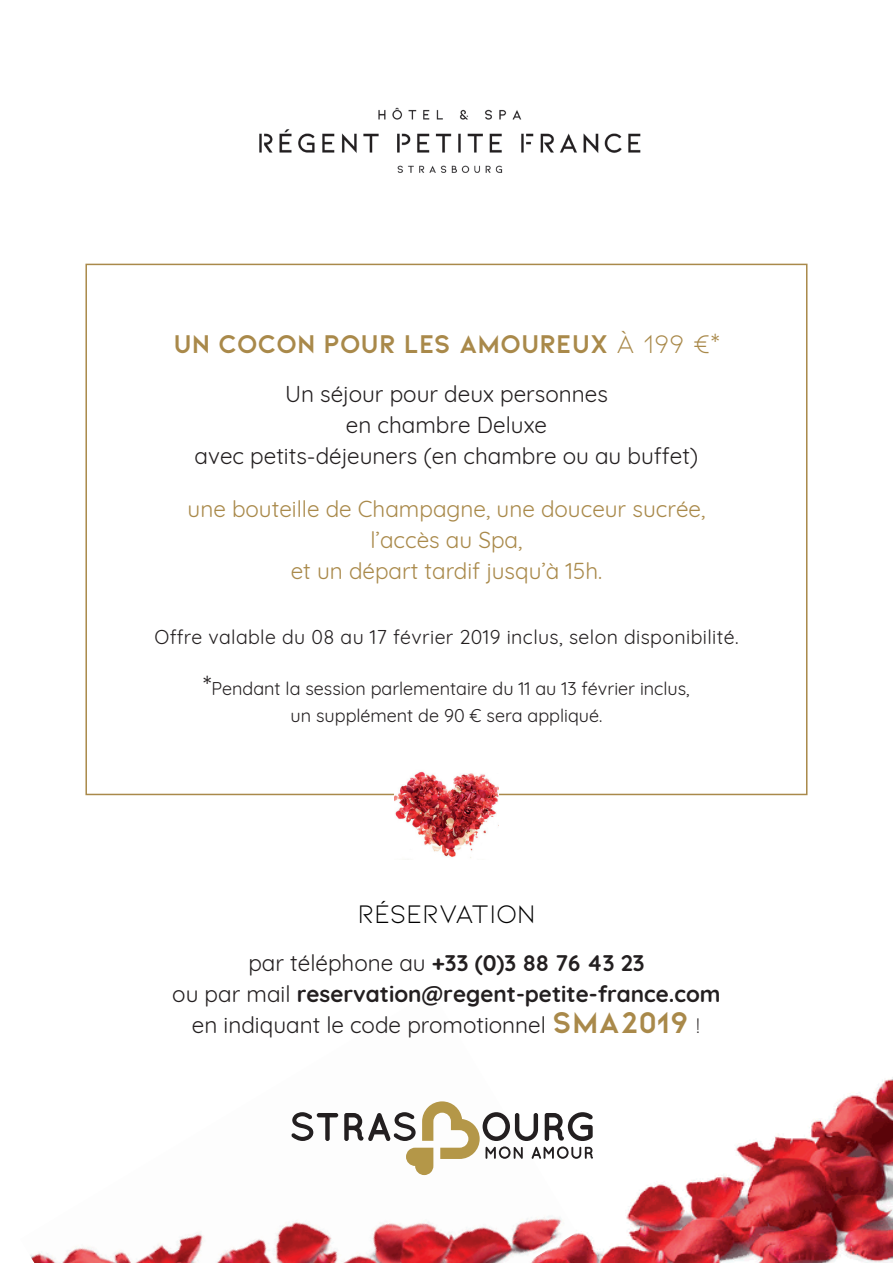
<style>
.page{position:relative;width:893px;height:1263px;background:#fff}
.page>*{position:absolute;margin:0;border:0;box-sizing:border-box;transform-origin:0 0}
.t1{font:700 27px "Kiona";color:#a9894a}
.t2{font:27px "Kiona";color:#000}
.t3{font:22.5px/31.2px "Quicksand";color:#231f20;text-align:center}
.t4{font:22.5px/31.2px "Quicksand";color:#a9894a;text-align:center}
.t5{font:19.5px "Quicksand";letter-spacing:.02em;color:#231f20}
.t6{font:18px/27px "Quicksand";color:#231f20;text-align:center}
.s1{font-weight:400}
.s2{font-family:"Quicksand";font-weight:400}
.s3{font-size:27px}
.s4{font-weight:700}
.s5{font-family:"Kiona";font-weight:700;font-size:31.5px;color:#a9894a}
.s6{font-family:"Kiona"}
</style>
<div class="page">
<img style="left:577px;top:1077px;width:316px;height:186px">
<img style="left:209px;top:107px;width:475px;height:157px">
<img style="left:30px;top:1175px;width:547px;height:88px">
<svg style="left:291px;top:1101px;width:302px;height:74px"></svg>
<img style="left:394px;top:771px;width:105px;height:87px">
<p class="t1" style="left:173px;top:328px;width:548px">UN COCON POUR LES AMOUREUX <span class="s1">À 199 €</span><span class="s2">*</span></p>
<p class="t3" style="left:195px;top:376px;width:505px">Un séjour pour deux personnes<br>en chambre Deluxe<br>avec petits-déjeuners (en chambre ou au buffet)</p>
<p class="t4" style="left:188px;top:491px;width:519px">une bouteille de Champagne, une douceur sucrée, l’accès au Spa,<br>et un départ tardif jusqu’à 15h.</p>
<p class="t5" style="left:154px;top:622px;width:586px">Offre valable du 08 au 17 février 2019 inclus, selon disponibilité.</p>
<p class="t6" style="left:203px;top:674px;width:488px"><span class="s3">*</span>Pendant la session parlementaire du 11 au 13 février inclus, un supplément de 90 € sera appliqué.</p>
<p class="t2" style="left:358px;top:898px;width:179px">RÉSERVATION</p>
<p class="t3" style="left:172px;top:945px;width:550px">par téléphone au <span class="s4">+33 (0)3 88 76 43 23<br></span>ou par mail <span class="s4">reservation@regent-petite-france.com </span>en indiquant le code promotionnel <span class="s5">SMA2019</span> <span class="s6">!</span></p>
</div>
